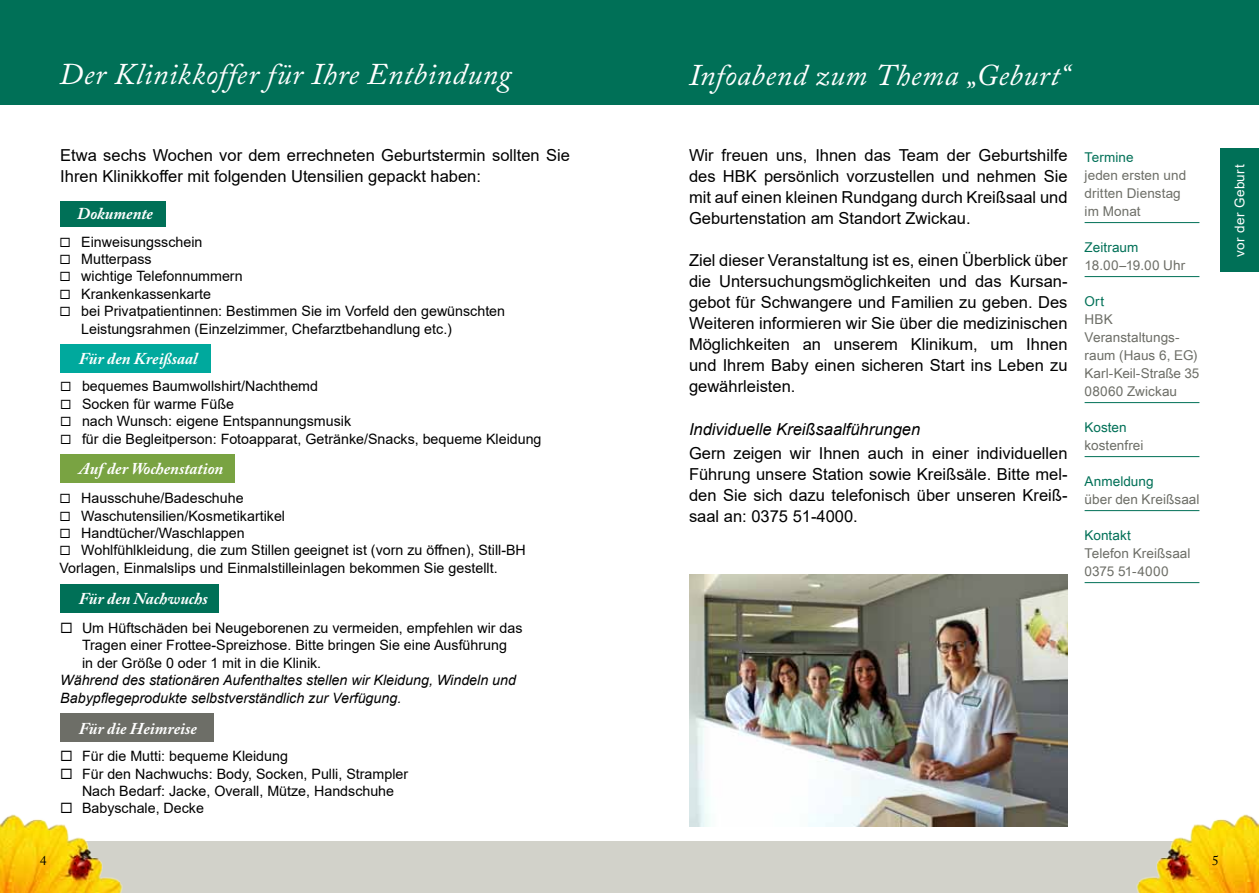
<style>
.page{position:relative;width:1259px;height:893px;background:#fff}
.page>*{position:absolute;margin:0;border:0;box-sizing:border-box;transform-origin:0 0}
.t1{font:italic 30px "Adobe Caslon Pro";letter-spacing:.02em;color:#fff}
.t2{font:16.5px/21px "Arial";color:#000;text-align:justify}
.t3{font:italic 700 16.5px "Adobe Caslon Pro";color:#fff}
.t4{font:italic 16.5px "Arial";color:#000}
.t5{font:14.25px/17.4px "Arial";color:#000}
.t6{font:italic 14.25px/17.5px "Arial";color:#000}
.t7{font:13.5px/18px "Arial Unicode MS";letter-spacing:.005em;color:#6d6e67}
.t8{font:13.5px/18px "Arial";letter-spacing:.005em;color:#6d6e67}
.t9{font:13.5px "Arial Unicode MS";letter-spacing:.005em;color:#007057}
.t10{font:13.5px "Arial";letter-spacing:.025em;color:#fff}
.t11{font:13.5px "Arial";letter-spacing:.005em;color:#007057}
.t12{font:13.5px "Adobe Caslon Pro";color:#000}
</style>
<div class="page">
<div style="left:60px;top:202px;width:106px;height:25px;background:#007057"></div>
<div style="left:60px;top:344px;width:150px;height:28px;background:#00a99d"></div>
<div style="left:60px;top:455px;width:175px;height:28px;background:#79a342"></div>
<div style="left:60px;top:584px;width:159px;height:29px;background:#007057"></div>
<div style="left:60px;top:714px;width:153px;height:28px;background:#6d6e67"></div>
<div style="left:1220px;top:149px;width:39px;height:123px;background:#007057"></div>
<img style="left:689px;top:574px;width:378px;height:252px">
<div style="left:0;top:0;width:642px;height:104px;background:#007057"></div>
<div style="left:60px;top:842px;width:582px;height:51px;background:#d2d2ca"></div>
<img style="left:0;top:814px;width:153px;height:79px">
<div style="left:617px;top:0;width:642px;height:104px;background:#007057"></div>
<hr style="left:1084px;top:222px;width:115px;height:1px;background:#007057">
<hr style="left:1084px;top:276px;width:115px;height:1px;background:#007057">
<hr style="left:1084px;top:402px;width:115px;height:1px;background:#007057">
<hr style="left:1084px;top:456px;width:115px;height:1px;background:#007057">
<hr style="left:1084px;top:510px;width:115px;height:1px;background:#007057">
<hr style="left:1084px;top:582px;width:115px;height:1px;background:#007057">
<div style="left:617px;top:842px;width:582px;height:51px;background:#d2d2ca"></div>
<img style="left:1106px;top:814px;width:153px;height:79px">
<h1 class="t1" style="left:60px;top:56px;width:453px">Der Klinikkoffer für Ihre Entbindung</h1>
<p class="t2" style="left:60px;top:144px;width:511px">Etwa sechs Wochen vor dem errechneten Geburtstermin sollten Sie<br>Ihren Klinikkoffer mit folgenden Utensilien gepackt haben:</p>
<p class="t3" style="left:77px;top:204px;width:77px">Dokumente</p>
<p class="t5" style="left:81px;top:233px;width:425px">Einweisungsschein<br>Mutterpass<br>wichtige Telefonnummern<br>Krankenkassenkarte<br>bei Privatpatientinnen: Bestimmen Sie im Vorfeld den gewünschten Leistungsrahmen (Einzelzimmer, Chefarztbehandlung etc.)</p>
<p class="t3" style="left:79px;top:348px;width:120px">Für den Kreißsaal</p>
<p class="t5" style="left:82px;top:378px;width:461px">bequemes Baumwollshirt/Nachthemd<br>Socken für warme Füße<br>nach Wunsch: eigene Entspannungsmusik<br>für die Begleitperson: Fotoapparat, Getränke/Snacks, bequeme Kleidung</p>
<p class="t3" style="left:79px;top:458px;width:146px">Auf der Wochenstation</p>
<p class="t5" style="left:81px;top:489px;width:164px">Hausschuhe/Badeschuhe</p>
<p class="t5" style="left:81px;top:507px;width:205px">Waschutensilien/Kosmetikartikel</p>
<p class="t5" style="left:81px;top:524px;width:165px">Handtücher/Waschlappen</p>
<p class="t5" style="left:81px;top:541px;width:446px">Wohlfühlkleidung, die zum Stillen geeignet ist (vorn zu öffnen), Still-BH</p>
<p class="t5" style="left:60px;top:559px;width:439px">Vorlagen, Einmalslips und Einmalstilleinlagen bekommen Sie gestellt.</p>
<p class="t3" style="left:79px;top:589px;width:130px">Für den Nachwuchs</p>
<p class="t5" style="left:82px;top:619px;width:442px">Um Hüftschäden bei Neugeborenen zu vermeiden, empfehlen wir das<br>Tragen einer Frottee-Spreizhose. Bitte bringen Sie eine Ausführung<br>in der Größe 0 oder 1 mit in die Klinik.</p>
<p class="t6" style="left:60px;top:671px;width:457px">Während des stationären Aufenthaltes stellen wir Kleidung, Windeln und<br>Babypflegeprodukte selbstverständlich zur Verfügung.</p>
<p class="t3" style="left:79px;top:718px;width:119px">Für die Heimreise</p>
<p class="t5" style="left:82px;top:747px;width:328px">Für die Mutti: bequeme Kleidung<br>Für den Nachwuchs: Body, Socken, Pulli, Strampler Nach Bedarf: Jacke, Overall, Mütze, Handschuhe Babyschale, Decke</p>
<p class="t12" style="left:40px;top:852px;width:8px">4</p>
<h1 class="t1" style="left:689px;top:57px;width:382px">Infoabend zum Thema „Geburt“</h1>
<p class="t2" style="left:689px;top:144px;width:380px">Wir freuen uns, Ihnen das Team der Geburtshilfe des HBK persönlich vorzustellen und nehmen Sie mit auf einen kleinen Rundgang durch Kreißsaal und Geburtenstation am Standort Zwickau.</p>
<p class="t2" style="left:689px;top:249px;width:380px">Ziel dieser Veranstaltung ist es, einen Überblick über die Untersuchungsmöglichkeiten und das Kursan&shy;gebot für Schwangere und Familien zu geben. Des Weiteren informieren wir Sie über die medizinischen Möglichkeiten an unserem Klinikum, um Ihnen und Ihrem Baby einen sicheren Start ins Leben zu gewährleisten.</p>
<p class="t4" style="left:689px;top:419px;width:233px">Individuelle Kreißsaalführungen</p>
<p class="t2" style="left:689px;top:442px;width:380px">Gern zeigen wir Ihnen auch in einer individuellen Führung unsere Station sowie Kreißsäle. Bitte mel&shy;den Sie sich dazu telefonisch über unseren Kreiß&shy;saal an: 0375 51-4000.</p>
<p class="t11" style="left:1084px;top:148px;width:51px">Termine</p>
<p class="t8" style="left:1084px;top:166px;width:103px">jeden ersten und dritten Dienstag im Monat</p>
<p class="t9" style="left:1084px;top:237px;width:55px">Zeitraum</p>
<p class="t7" style="left:1084px;top:256px;width:102px">18.00–19.00 Uhr</p>
<p class="t9" style="left:1084px;top:291px;width:21px">Ort</p>
<p class="t7" style="left:1084px;top:310px;width:116px">HBK<br>Veranstaltungs&shy;raum (Haus 6, EG)<br>Karl-Keil-Straße 35<br>08060 Zwickau</p>
<p class="t9" style="left:1084px;top:417px;width:44px">Kosten</p>
<p class="t7" style="left:1084px;top:436px;width:60px">kostenfrei</p>
<p class="t9" style="left:1084px;top:471px;width:70px">Anmeldung</p>
<p class="t7" style="left:1084px;top:490px;width:116px">über den Kreißsaal</p>
<p class="t9" style="left:1084px;top:525px;width:48px">Kontakt</p>
<p class="t7" style="left:1084px;top:544px;width:107px">Telefon Kreißsaal<br>0375 51-4000</p>
<p class="t10" style="left:1230px;top:256px;width:93px;rotate:-90deg">vor der Geburt</p>
<p class="t12" style="left:1212px;top:852px;width:8px">5</p>
</div>
